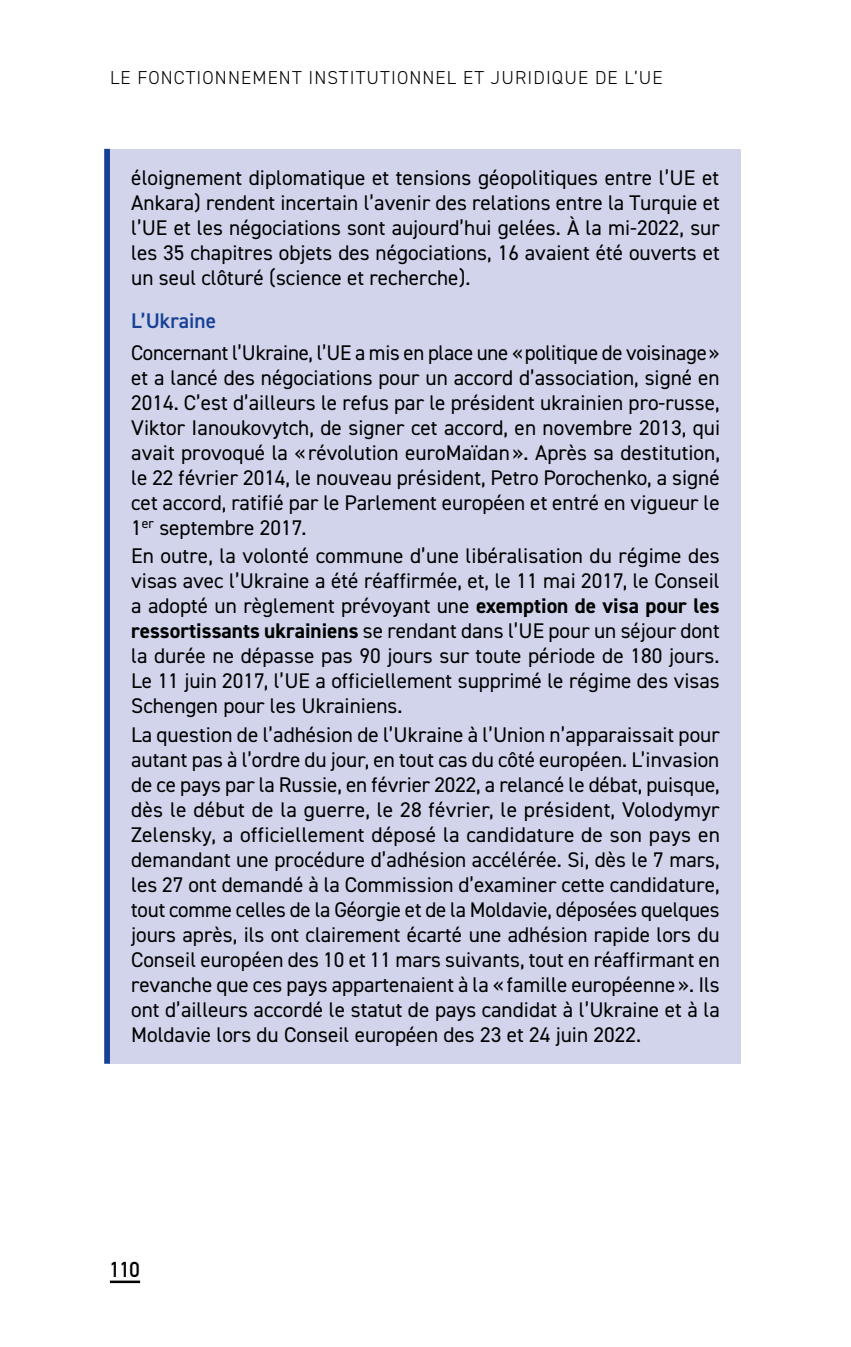
<style>
.page{position:relative;width:851px;height:1347px;background:#fff}
.page>*{position:absolute;margin:0;border:0;box-sizing:border-box;transform-origin:0 0}
.Encadré_texte{font:21.25px/25px "DIN2014";color:#000;text-align:justify}
.Encadré_titre_1{font:600 21.25px "DIN2014";color:#164194}
.t1{font:21.25px "DIN Mittelschrift Std";color:#000}
.t2{font:300 18.75px "DIN2014";letter-spacing:.06em;color:#000}
.s1{font-weight:700}
</style>
<div class="page">
<hr style="left:110px;top:1280px;width:30px;height:3px;background:#000">
<div style="left:110px;top:149px;width:631px;height:914px;background:#d2d4ec"></div>
<div style="left:104px;top:149px;width:6px;height:914px;background:#164194"></div>
<p class="t2" style="left:110px;top:66px;width:551px">LE FONCTIONNEMENT INSTITUTIONNEL ET JU RIDIQU E DE L’UE</p>
<p class="Encadré_texte" style="left:131px;top:165px;width:590px">éloignement diplomatique et tensions géopolitiques entre l’UE et Ankara) rendent incertain l’avenir des relations entre la Turquie et l’UE et les négociations sont aujourd’hui gelées. À la mi-2022, sur les 35 chapitres objets des négociations, 16 avaient été ouverts et un seul clôturé (science et recherche).</p>
<p class="Encadré_titre_1" style="left:131px;top:306px;width:86px">L’Ukraine</p>
<p class="Encadré_texte" style="left:131px;top:339px;width:590px">Concernant l’Ukraine, l’UE a mis en place une «politique de voisinage» et a lancé des négociations pour un accord d’association, signé en 2014. C’est d’ailleurs le refus par le président ukrainien pro-russe, Viktor Ianoukovytch, de signer cet accord, en novembre 2013, qui avait provoqué la «révolution euroMaïdan». Après sa destitution, le 22 février 2014, le nouveau président, Petro Porochenko, a signé cet accord, ratifié par le Parlement européen et entré en vigueur le 1<sup>er</sup> septembre 2017.</p>
<p class="Encadré_texte" style="left:131px;top:543px;width:590px">En outre, la volonté commune d’une libéralisation du régime des visas avec l’Ukraine a été réaffirmée, et, le 11 mai 2017, le Conseil a adopté un règlement prévoyant une <span class="s1">exemption de visa pour les ressortissants ukrainiens</span> se rendant dans l’UE pour un séjour dont la durée ne dépasse pas 90 jours sur toute période de 180 jours.<br>Le 11 juin 2017, l’UE a officiellement supprimé le régime des visas Schengen pour les Ukrainiens.</p>
<p class="Encadré_texte" style="left:131px;top:721px;width:590px">La question de l’adhésion de l’Ukraine à l’Union n’apparaissait pour autant pas à l’ordre du jour, en tout cas du côté européen. L’invasion de ce pays par la Russie, en février 2022, a relancé le débat, puisque, dès le début de la guerre, le 28 février, le président, Volodymyr Zelensky, a officiellement déposé la candidature de son pays en demandant une procédure d’adhésion accélérée. Si, dès le 7 mars, les 27 ont demandé à la Commission d’examiner cette candidature, tout comme celles de la Géorgie et de la Moldavie, déposées quelques jours après, ils ont clairement écarté une adhésion rapide lors du Conseil européen des 10 et 11 mars suivants, tout en réaffirmant en revanche que ces pays appartenaient à la « famille européenne». Ils ont d’ailleurs accordé le statut de pays candidat à l’Ukraine et à la Moldavie lors du Conseil européen des 23 et 24 juin 2022.</p>
<p class="t1" style="left:110px;top:1257px;width:31px">110</p>
</div>
